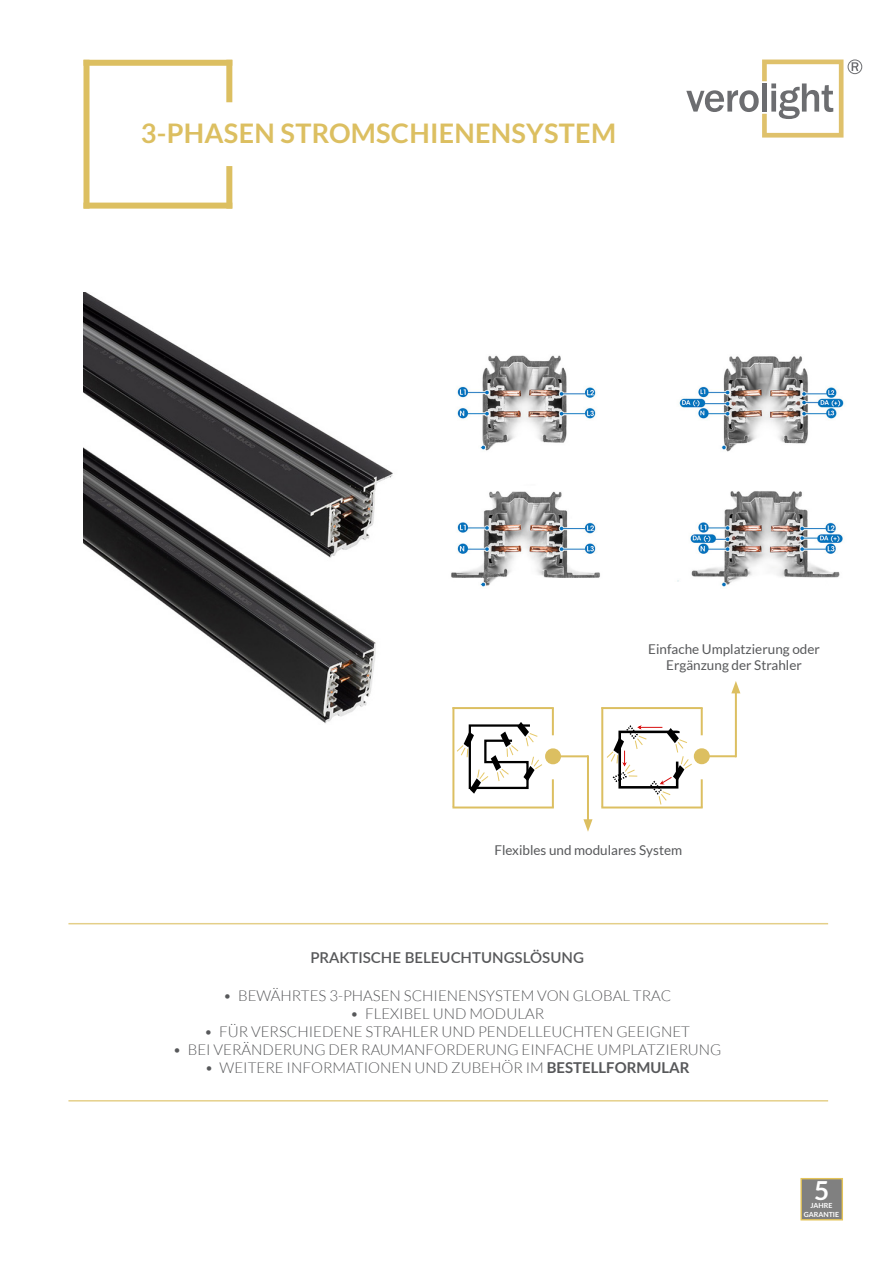
<style>
.page{position:relative;width:893px;height:1263px;background:#fff}
.page>*{position:absolute;margin:0;border:0;box-sizing:border-box;transform-origin:0 0}
.t1{font:700 27px "Lato";letter-spacing:.01em;color:#dcbf61}
.t2{font:700 26.25px "Lato";color:#fff}
.t3{font:300 15px "Lato";color:#57585a}
.t4{font:600 15px "Lato";color:#57585a}
.t5{font:13.5px "Lato";color:#57585a}
.t6{font:700 7.05px/8.4px "Lato";color:#fff;text-align:center}
.s1{font-weight:700}
</style>
<div class="page">
<div style="left:226px;top:166px;width:6px;height:43px;background:#dcbf61"></div>
<div style="left:84px;top:60px;width:6px;height:149px;background:#dcbf61"></div>
<div style="left:84px;top:203px;width:148px;height:6px;background:#dcbf61"></div>
<div style="left:226px;top:60px;width:6px;height:42px;background:#dcbf61"></div>
<div style="left:84px;top:60px;width:148px;height:6px;background:#dcbf61"></div>
<hr style="left:68px;top:923px;width:760px;height:1px;background:#dcbf61">
<hr style="left:68px;top:1100px;width:760px;height:1px;background:#dcbf61">
<hr style="left:552px;top:779px;width:2px;height:28px;background:#dcbf61">
<hr style="left:452px;top:707px;width:2px;height:100px;background:#dcbf61">
<hr style="left:452px;top:806px;width:102px;height:2px;background:#dcbf61">
<hr style="left:552px;top:708px;width:2px;height:27px;background:#dcbf61">
<hr style="left:452px;top:707px;width:102px;height:2px;background:#dcbf61">
<hr style="left:701px;top:779px;width:2px;height:28px;background:#dcbf61">
<hr style="left:601px;top:707px;width:2px;height:100px;background:#dcbf61">
<hr style="left:601px;top:806px;width:102px;height:2px;background:#dcbf61">
<hr style="left:701px;top:708px;width:2px;height:27px;background:#dcbf61">
<hr style="left:601px;top:707px;width:102px;height:2px;background:#dcbf61">
<hr style="left:735px;top:690px;width:2px;height:67px;background:#dcbf61">
<svg style="left:731px;top:681px;width:9px;height:12px"></svg>
<div style="left:694px;top:748px;width:16px;height:16px;border:8px solid #dcbf61;border-radius:50%"></div>
<hr style="left:708px;top:755px;width:28px;height:2px;background:#dcbf61">
<hr style="left:587px;top:755px;width:2px;height:68px;background:#dcbf61">
<svg style="left:583px;top:819px;width:9px;height:13px"></svg>
<div style="left:545px;top:748px;width:16px;height:16px;border:8px solid #dcbf61;border-radius:50%"></div>
<hr style="left:560px;top:755px;width:28px;height:2px;background:#dcbf61">
<svg style="left:686px;top:60px;width:157px;height:78px"></svg>
<svg style="left:852px;top:62px;width:6px;height:9px"></svg>
<div style="left:848px;top:60px;width:14px;height:14px;border:1px solid #6c6d70;border-radius:50%"></div>
<img style="left:84px;top:292px;width:309px;height:432px">
<div style="left:801px;top:1179px;width:41px;height:41px;background:#808080"></div>
<div style="left:800px;top:1178px;width:43px;height:42px;border:1px solid #e4c459"></div>
<svg style="left:607px;top:725px;width:85px;height:80px"></svg>
<svg style="left:457px;top:722px;width:85px;height:72px"></svg>
<img style="left:451px;top:355px;width:393px;height:232px">
<p class="t1" style="left:141px;top:117px;width:477px">3-PHASEN STROMSCHIENENSYSTEM</p>
<p class="t5" style="left:648px;top:642px;width:173px">Einfache Umplatzierung oder</p>
<p class="t5" style="left:666px;top:658px;width:137px">Ergänzung der Strahler</p>
<p class="t5" style="left:494px;top:843px;width:189px">Flexibles und modulares System</p>
<p class="t4" style="left:310px;top:947px;width:275px">PRAKTISCHE BELEUCHTUNGSLÖSUNG</p>
<p class="t3" style="left:223px;top:987px;width:450px">• BEWÄHRTES 3-PHASEN SCHIENENSYSTEM VON GLOBAL TRAC</p>
<p class="t3" style="left:350px;top:1005px;width:195px">• FLEXIBEL UND MODULAR</p>
<p class="t3" style="left:204px;top:1023px;width:487px">• FÜR VERSCHIEDENE STRAHLER UND PENDELLEUCHTEN GEEIGNET</p>
<p class="t3" style="left:173px;top:1041px;width:550px">• BEI VERÄNDERUNG DER RAUMANFORDERUNG EINFACHE UMPLATZIERUNG</p>
<p class="t3" style="left:205px;top:1059px;width:486px">• WEITERE INFORMATIONEN UND ZUBEHÖR IM <span class="s1">BESTELLFORMULAR</span></p>
<p class="t2" style="left:814px;top:1175px;width:17px">5</p>
<p class="t6" style="left:804px;top:1201px;width:37px">JAHRE<br>GARANTIE</p>
</div>
